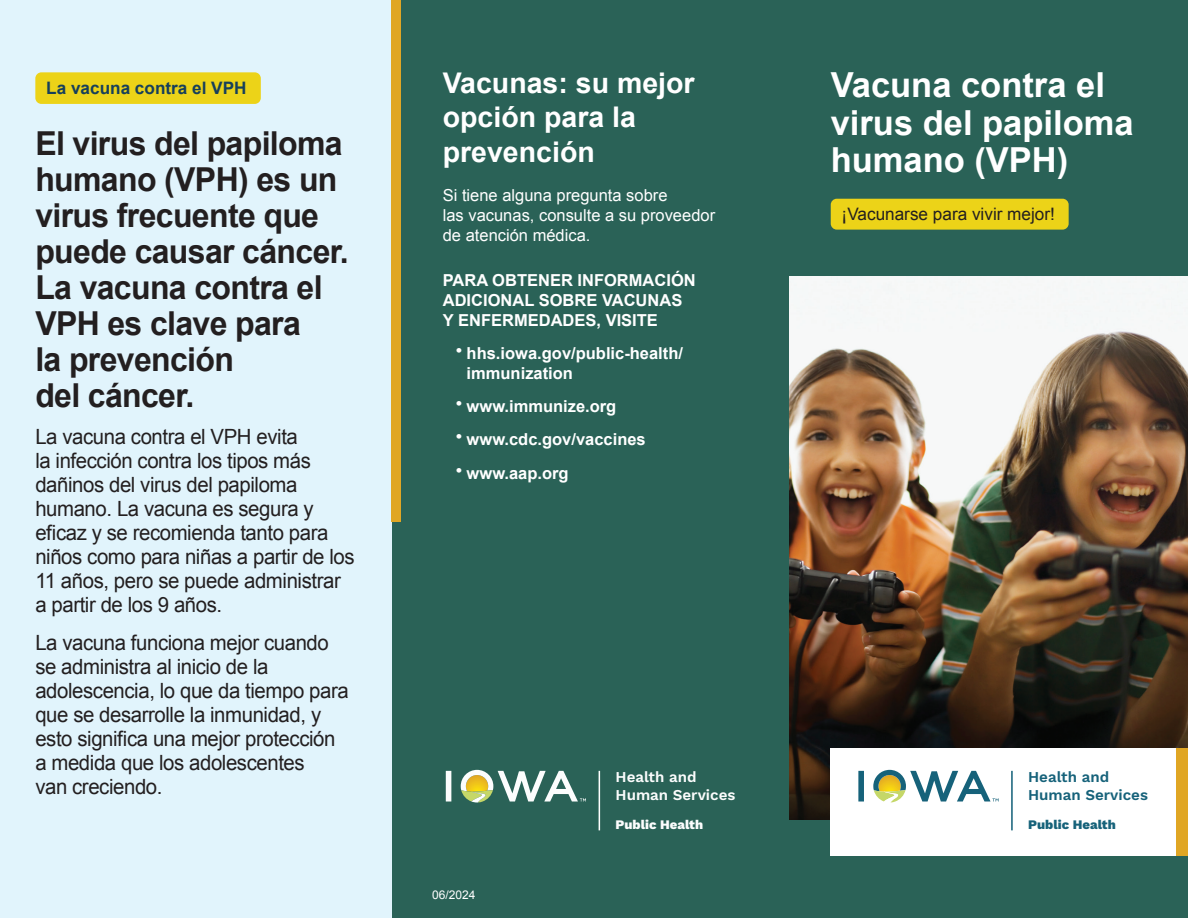
<style>
.page{position:relative;width:1188px;height:918px;background:#fff}
.page>*{position:absolute;margin:0;border:0;box-sizing:border-box;transform-origin:0 0}
.t1{font:700 34.5px/37.5px "Arial";color:#fff}
.t2{font:700 33px/36px "Arial";letter-spacing:-.02em;color:#231f20}
.t3{font:700 28.5px/34.2px "Arial";color:#fff}
.t4{font:21px/24px "Arial";letter-spacing:-.02em;color:#231f20}
.t5{font:17.1px "Arial";color:#231f20}
.t6{font:700 17.1px "Arial";color:#163f5b}
.t7{font:700 16.5px/19.8px "Arial";color:#fff}
.t8{font:16.5px/19.8px "Arial";color:#fff}
.t9{font:600 15px/18.5px "Work Sans";color:#16627a}
.t10{font:600 15px/18.5px "Work Sans";color:#fcfdfd}
.t11{font:800 13.05px "Work Sans";color:#16627a}
.t12{font:800 13.05px "Work Sans";color:#fcfdfd}
.t13{font:12px "Arial";color:#fff}
</style>
<div class="page">
<div style="left:392px;top:0;width:796px;height:918px;background:#2a6257"></div>
<div style="left:0;top:0;width:392px;height:918px;background:#e1f4fc"></div>
<img style="left:790px;top:276px;width:398px;height:544px">
<div style="left:392px;top:0;width:9px;height:521px;background:#e0a624"></div>
<div style="left:831px;top:199px;width:238px;height:31px;background:#ecd318;border-radius:6px"></div>
<div style="left:1176px;top:748px;width:12px;height:108px;background:#e0a624"></div>
<div style="left:830px;top:748px;width:346px;height:108px;background:#fff"></div>
<div style="left:35px;top:72px;width:226px;height:32px;background:#ecd318;border-radius:6px"></div>
<svg style="left:858px;top:771px;width:6px;height:31px"></svg>
<svg style="left:873px;top:770px;width:126px;height:33px"></svg>
<hr style="left:1011px;top:771px;width:2px;height:59px;background:#16627a">
<svg style="left:446px;top:771px;width:5px;height:31px"></svg>
<svg style="left:461px;top:770px;width:125px;height:33px"></svg>
<hr style="left:599px;top:771px;width:1px;height:59px;background:#fff">
<p class="t6" style="left:46px;top:79px;width:202px">La vacuna contra el VPH</p>
<h2 class="t2" style="left:35px;top:126px;width:315px">El virus del papiloma humano (VPH) es un virus frecuente que puede causar cáncer.<br>La vacuna contra el<br>VPH es clave para<br>la prevención<br>del cáncer.</h2>
<p class="t4" style="left:35px;top:425px;width:321px">La vacuna contra el VPH evita<br>la infección contra los tipos más dañinos del virus del papiloma humano. La vacuna es segura y eficaz y se recomienda tanto para niños como para niñas a partir de los<br>11 años, pero se puede administrar a partir de los 9 años.</p>
<p class="t4" style="left:35px;top:631px;width:315px">La vacuna funciona mejor cuando se administra al inicio de la adolescencia, lo que da tiempo para que se desarrolle la inmunidad, y esto significa una mejor protección a medida que los adolescentes<br>van creciendo.</p>
<h3 class="t3" style="left:443px;top:66px;width:253px">Vacunas: su mejor opción para la prevención</h3>
<p class="t8" style="left:443px;top:185px;width:274px">Si tiene alguna pregunta sobre<br>las vacunas, consulte a su proveedor de atención médica.</p>
<p class="t7" style="left:443px;top:270px;width:254px">PARA OBTENER INFORMACIÓN<br>ADICIONAL SOBRE VACUNAS<br>Y ENFERMEDADES, VISITE</p>
<p class="t7" style="left:467px;top:343px;width:218px;text-indent:-10px">• hhs.iowa.gov/public-health/ immunization</p>
<p class="t7" style="left:456px;top:396px;width:162px">• www.immunize.org</p>
<p class="t7" style="left:456px;top:430px;width:191px">• www.cdc.gov/vaccines</p>
<p class="t7" style="left:456px;top:463px;width:114px">• www.aap.org</p>
<p class="t13" style="left:432px;top:888px;width:45px">06/2024</p>
<p class="t10" style="left:616px;top:768px;width:121px">Health and<br>Human Services</p>
<p class="t12" style="left:616px;top:817px;width:89px">Public Health</p>
<h1 class="t1" style="left:831px;top:67px;width:304px">Vacuna contra el virus del papiloma humano (VPH)</h1>
<p class="t5" style="left:842px;top:205px;width:215px">¡Vacunarse para vivir mejor!</p>
<p class="t9" style="left:1028px;top:768px;width:121px">Health and<br>Human Services</p>
<p class="t11" style="left:1028px;top:817px;width:89px">Public Health</p>
</div>
